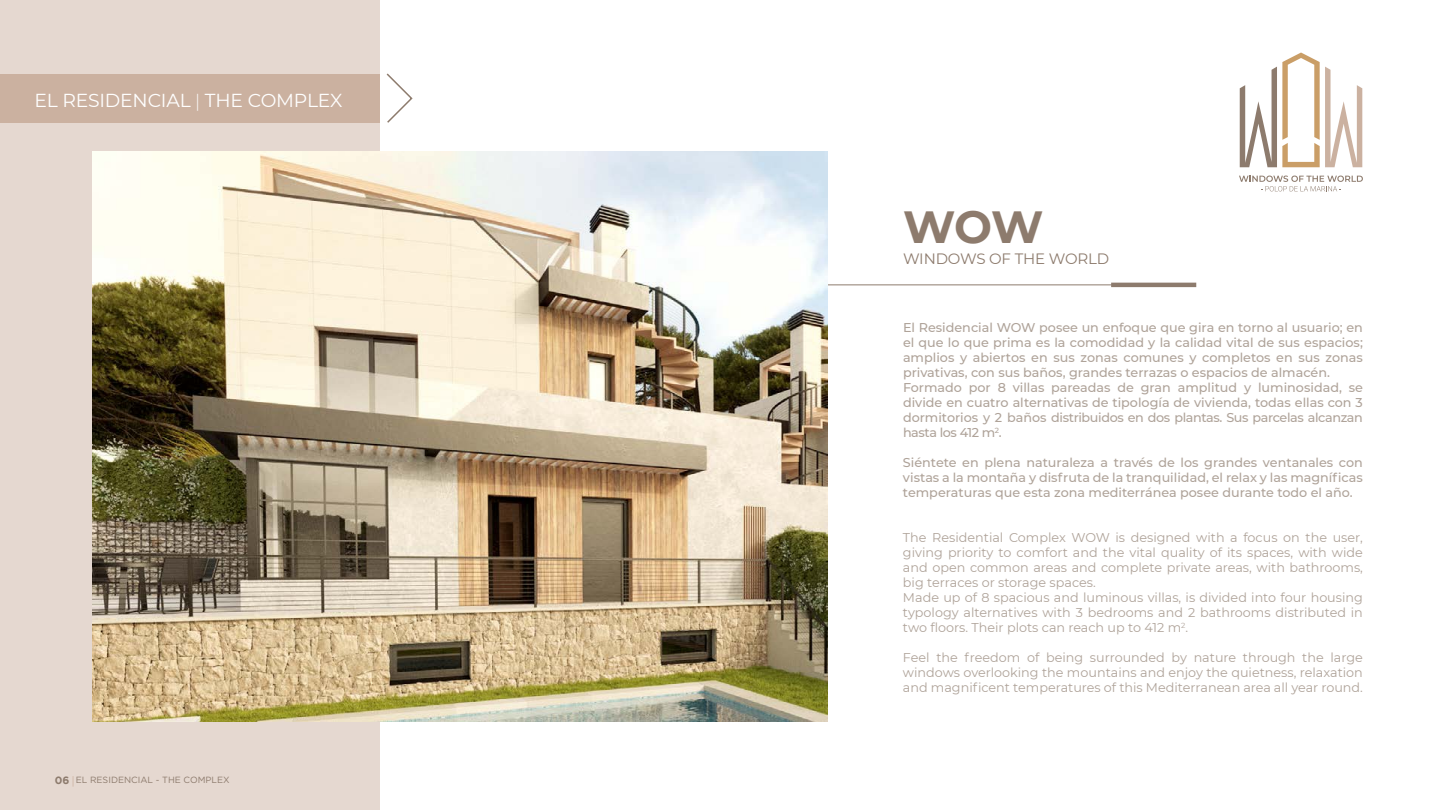
<style>
.page{position:relative;width:1440px;height:810px;background:#fff}
.page>*{position:absolute;margin:0;border:0;box-sizing:border-box;transform-origin:0 0}
.t1{font:700 45px "Montserrat";color:#8d7b6d}
.t2{font:18.75px "Montserrat";letter-spacing:-.01em;color:#fff}
.t3{font:15px "Montserrat";letter-spacing:-.01em;color:#8d7b6d}
.t4{font:500 12.75px/15px "Montserrat";color:#afa399}
.t5{font:12.75px/15px "Montserrat";color:#afa399}
.t6{font:9px "Gotham";color:#8d7b6d}
.s1{font-family:"Times New Roman";font-style:italic}
.s2{font-weight:700;font-size:10.5px}
.s3{font-family:"Minion Pro";font-size:10.5px;color:#cbb1a0}
</style>
<div class="page">
<hr style="left:811px;top:285px;width:380px;height:1px;background:#8d7b6d">
<hr style="left:1111px;top:283px;width:85px;height:4px;background:#8d7b6d">
<div style="left:0;top:0;width:380px;height:810px;background:#e5d8d0"></div>
<img style="left:93px;top:152px;width:734px;height:570px">
<svg style="left:1239px;top:176px;width:124px;height:15px"></svg>
<svg style="left:1240px;top:53px;width:122px;height:114px"></svg>
<div style="left:0;top:74px;width:380px;height:49px;background:#cbb1a0"></div>
<svg style="left:386px;top:73px;width:27px;height:50px"></svg>
<h2 class="t2" style="left:34px;top:88px;width:309px">EL RESIDENCIAL <span class="s1">|</span> THE COMPLEX</h2>
<p class="t6" style="left:55px;top:775px;width:176px"><span class="s2">06</span> <span class="s3">|</span> EL RESIDENCIAL - THE COMPLEX</p>
<h1 class="t1" style="left:903px;top:194px;width:142px">WOW</h1>
<p class="t3" style="left:903px;top:249px;width:208px">WINDOWS OF THE WORLD</p>
<p class="t4" style="left:903px;top:319px;width:461px">El Residencial WOW posee un enfoque que gira en torno al usuario; en el que lo que prima es la comodidad y la calidad vital de sus espacios; amplios y abiertos en sus zonas comunes y completos en sus zonas privativas, con sus baños, grandes terrazas o espacios de almacén.<br>Formado por 8 villas pareadas de gran amplitud y luminosidad, se divide en cuatro alternativas de tipología de vivienda, todas ellas con 3 dormitorios y 2 baños distribuidos en dos plantas. Sus parcelas alcanzan hasta los 412 m<sup>2</sup>.</p>
<p class="t4" style="left:903px;top:454px;width:461px;text-align:justify">Siéntete en plena naturaleza a través de los grandes ventanales con vistas a la montaña y disfruta de la tranquilidad, el relax y las magníficas temperaturas que esta zona mediterránea posee durante todo el año.</p>
<p class="t5" style="left:903px;top:529px;width:461px">The Residential Complex WOW is designed with a focus on the user, giving priority to comfort and the vital quality of its spaces, with wide and open common areas and complete private areas, with bathrooms, big terraces or storage spaces.<br>Made up of 8 spacious and luminous villas, is divided into four housing typology alternatives with 3 bedrooms and 2 bathrooms distributed in two floors. Their plots can reach up to 412 m<sup>2</sup>.</p>
<p class="t5" style="left:903px;top:649px;width:461px;text-align:justify">Feel the freedom of being surrounded by nature through the large windows overlooking the mountains and enjoy the quietness, relaxation and magnificent temperatures of this Mediterranean area all year round.</p>
</div>
